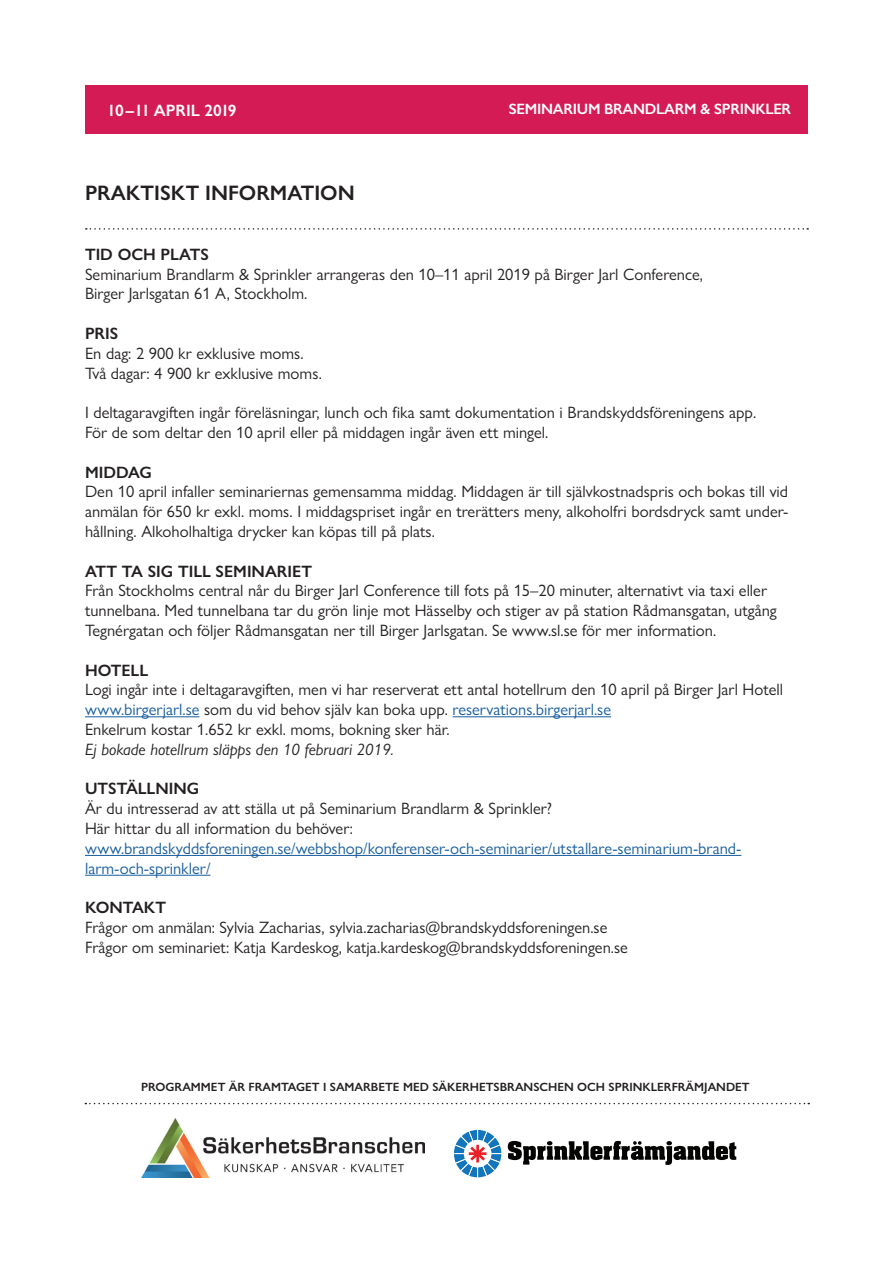
<style>
.page{position:relative;width:893px;height:1263px;background:#fff}
.page>*{position:absolute;margin:0;border:0;box-sizing:border-box;transform-origin:0 0}
.t1{font:600 21px "Gill Sans Nova";color:#231f20}
.t2{font:16.5px/19.8px "Gill Sans Nova";color:#231f20}
.t3{font:16.5px/19.8px "Gill Sans Nova";color:#175d9e}
.t4{font:600 16.5px "Gill Sans Nova";color:#231f20}
.t5{font:italic 16.5px "Gill Sans Nova";color:#231f20}
.t6{font:600 16.5px "Gill Sans";color:#fff}
.t7{font:600 15px "Gill Sans";letter-spacing:-.02em;color:#fff}
.t8{font:600 12px "Gill Sans Nova";color:#231f20}
.s1{color:#175d9e}
</style>
<div class="page">
<div style="left:85px;top:85px;width:723px;height:49px;background:#d51b56"></div>
<img style="left:141px;top:1119px;width:283px;height:59px">
<svg style="left:508px;top:1141px;width:228px;height:24px"></svg>
<svg style="left:454px;top:1130px;width:47px;height:47px"></svg>
<svg style="left:85px;top:1103px;width:724px;height:1px"></svg>
<hr style="left:85px;top:716px;width:114px;height:1px;background:#175d9e">
<hr style="left:453px;top:716px;width:158px;height:1px;background:#175d9e">
<hr style="left:85px;top:855px;width:656px;height:1px;background:#175d9e">
<hr style="left:85px;top:875px;width:125px;height:1px;background:#175d9e">
<svg style="left:86px;top:228px;width:722px;height:2px"></svg>
<p class="t6" style="left:107px;top:101px;width:131px">10–11 APRIL 2019</p>
<p class="t7" style="left:509px;top:100px;width:284px">SEMINARIUM BRANDLARM &amp; SPRINKLER</p>
<p class="t1" style="left:85px;top:179px;width:271px">PRAKTISKT INFORMATION</p>
<p class="t4" style="left:85px;top:244px;width:125px">TID OCH PLATS</p>
<p class="t2" style="left:85px;top:264px;width:619px">Seminarium Brandlarm &amp; Sprinkler arrangeras den 10–11 april 2019 på Birger Jarl Conference,<br>Birger Jarlsgatan 61 A, Stockholm.</p>
<p class="t4" style="left:85px;top:323px;width:35px">PRIS</p>
<p class="t2" style="left:85px;top:343px;width:238px">En dag: 2 900 kr exklusive moms.<br>Två dagar: 4 900 kr exklusive moms.</p>
<p class="t2" style="left:85px;top:402px;width:673px">I deltagaravgiften ingår föreläsningar, lunch och fika samt dokumentation i Brandskyddsföreningens app.<br>För de som deltar den 10 april eller på middagen ingår även ett mingel.</p>
<p class="t4" style="left:85px;top:462px;width:68px">MIDDAG</p>
<p class="t2" style="left:85px;top:482px;width:705px;text-align:justify">Den 10 april infaller seminariernas gemensamma middag. Middagen är till självkostnadspris och bokas till vid anmälan för 650 kr exkl. moms. I middagspriset ingår en trerätters meny, alkoholfri bordsdryck samt under&shy;hållning. Alkoholhaltiga drycker kan köpas till på plats.</p>
<p class="t4" style="left:85px;top:561px;width:229px">ATT TA SIG TILL SEMINARIET</p>
<p class="t2" style="left:85px;top:581px;width:693px">Från Stockholms central når du Birger Jarl Conference till fots på 15–20 minuter, alternativt via taxi eller tunnelbana. Med tunnelbana tar du grön linje mot Hässelby och stiger av på station Rådmansgatan, utgång<br>Tegnérgatan och följer Rådmansgatan ner till Birger Jarlsgatan. Se www.sl.se för mer information.</p>
<p class="t4" style="left:85px;top:660px;width:65px">HOTELL</p>
<p class="t2" style="left:85px;top:680px;width:699px">Logi ingår inte i deltagaravgiften, men vi har reserverat ett antal hotellrum den 10 april på Birger Jarl Hotell <span class="s1">www.birgerjarl.se</span> som du vid behov själv kan boka upp. <span class="s1">reservations.birgerjarl.se<br></span>Enkelrum kostar 1.652 kr exkl. moms, bokning sker här.</p>
<p class="t5" style="left:85px;top:739px;width:310px">Ej bokade hotellrum släpps den 10 februari 2019.</p>
<p class="t4" style="left:85px;top:778px;width:116px">UTSTÄLLNING</p>
<p class="t2" style="left:85px;top:798px;width:468px">Är du intresserad av att ställa ut på Seminarium Brandlarm &amp; Sprinkler?<br>Här hittar du all information du behöver:</p>
<p class="t3" style="left:85px;top:838px;width:658px">www.brandskyddsforeningen.se/webbshop/konferenser-och-seminarier/utstallare-seminarium-brand&shy;larm-och-sprinkler/</p>
<p class="t4" style="left:85px;top:897px;width:83px">KONTAKT</p>
<p class="t2" style="left:85px;top:917px;width:544px">Frågor om anmälan: Sylvia Zacharias, sylvia.zacharias@brandskyddsforeningen.se<br>Frågor om seminariet: Katja Kardeskog, katja.kardeskog@brandskyddsforeningen.se</p>
<p class="t8" style="left:141px;top:1080px;width:610px">PROGRAMMET ÄR FRAMTAGET I SAMARBETE MED SÄKERHETSBRANSCHEN OCH SPRINKLERFRÄMJANDET</p>
</div>
